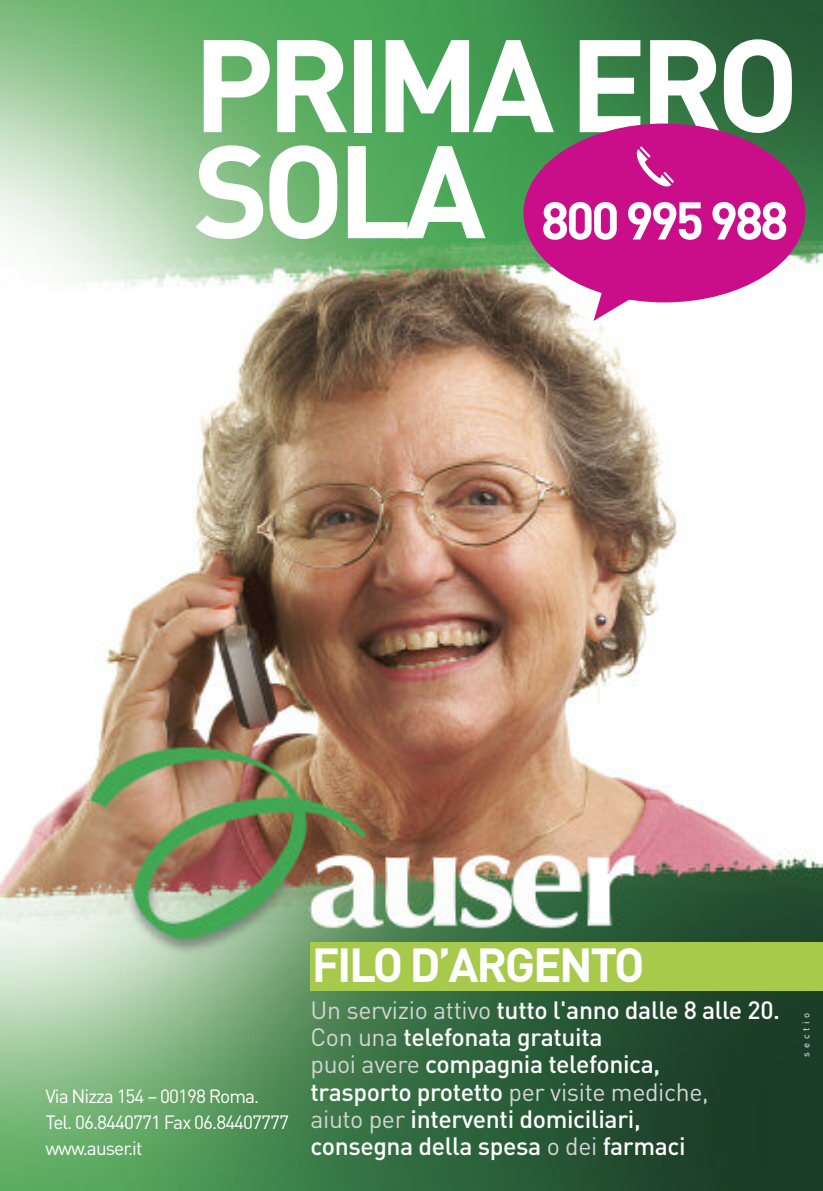
<style>
.page{position:relative;width:823px;height:1191px;background:#fff}
.page>*{position:absolute;margin:0;border:0;box-sizing:border-box;transform-origin:0 0}
.t1{font:700 129.2px/106px "DIN";letter-spacing:-.06em;color:#fff}
.t2{font:700 52.2px "DIN";letter-spacing:-.06em;color:#fff}
.t3{font:700 47.2px "DIN";letter-spacing:-.05em;color:#fff}
.t4{font:500 24.8px/27.2px "DIN";letter-spacing:-.015em;color:#fff}
.t5{font:19px/26px "DIN";letter-spacing:-.05em;color:#fff}
.t6{font:9.6px "DIN";letter-spacing:.4em;color:#fff}
.s1{font-weight:400;color:#d4d4d4}
</style>
<div class="page">
<img style="left:0;top:0;width:822px;height:1191px">
<div style="left:523px;top:123px;width:281px;height:179px;background:#ca0d89;border-radius:50%"></div>
<svg style="left:593px;top:290px;width:86px;height:31px"></svg>
<div style="left:310px;top:942px;width:512px;height:48px;background:#a7ca4c"></div>
<svg style="left:636px;top:146px;width:37px;height:40px"></svg>
<h1 class="t1" style="left:193px;top:35px;width:607px">PRIMA ERO<br>SOLA</h1>
<h2 class="t2" style="left:540px;top:191px;width:249px">800 995 988</h2>
<p class="t5" style="left:45px;top:1083px;width:245px">Via Nizza 154 – 00198 Roma.<br>Tel. 06.8440771 Fax 06.84407777 www.auser.it</p>
<h3 class="t3" style="left:311px;top:938px;width:334px">FILO D’ARGENTO</h3>
<p class="t4" style="left:310px;top:996px;width:471px"><span class="s1">Un servizio attivo</span> tutto l'anno dalle 8 alle 20.<br><span class="s1">Con una</span> telefonata gratuita<br><span class="s1">puoi avere</span> compagnia telefonica,<br>trasporto protetto <span class="s1">per visite mediche,<br>aiuto per</span> interventi domiciliari,<br>consegna della spesa <span class="s1">o dei</span> farmaci</p>
<p class="t6" style="left:800px;top:1056px;width:46px;rotate:-90deg">sectio</p>
</div>
